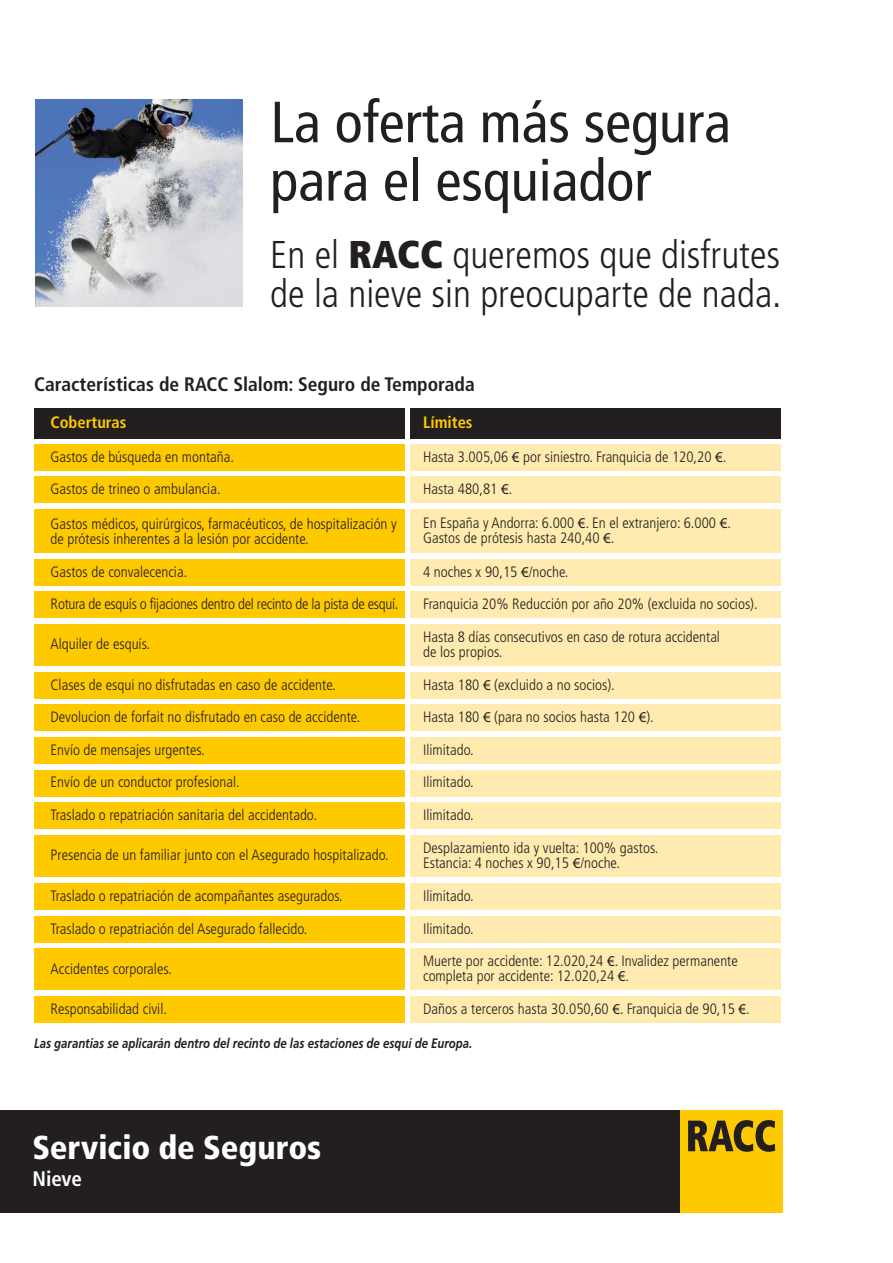
<style>
.page{position:relative;width:893px;height:1263px;background:#fff}
.page>*{position:absolute;margin:0;border:0;box-sizing:border-box;transform-origin:0 0}
.t1{font:condensed 58.05px/58.3px "Frutiger";color:#231f20}
.t2{font:300 condensed 38.7px/39px "Frutiger";color:#231f20}
.t3{font:900 condensed 33px "Frutiger LT Std";color:#fff}
.t4{font:700 condensed 21px "Frutiger LT Std";letter-spacing:-.01em;color:#fff}
.t5{font:700 condensed 19.5px "Frutiger";color:#231f20}
.t6{font:700 condensed 16.5px "Frutiger";color:#ffc900}
.t7{font:300 condensed 15px/15px "Frutiger";color:#231f20}
.t8{font:300 condensed 15px "Frutiger";letter-spacing:-.02em;color:#231f20}
.t9{font:italic 700 13.65px "Frutiger";color:#231f20;scale:.83 1}
.s1{font-weight:900}
.s2{font-family:"Myriad Pro";font-weight:400;font-stretch:normal}
</style>
<div class="page">
<div style="left:0;top:1110px;width:680px;height:102px;background:#231f20"></div>
<div style="left:680px;top:1110px;width:102px;height:102px;background:#ffc900"></div>
<svg style="left:688px;top:1120px;width:87px;height:32px"></svg>
<div style="left:34px;top:408px;width:371px;height:30px;background:#231f20"></div>
<div style="left:410px;top:408px;width:371px;height:30px;background:#231f20"></div>
<div style="left:34px;top:444px;width:371px;height:26px;background:#ffc900"></div>
<div style="left:410px;top:444px;width:371px;height:26px;background:#ffebaf"></div>
<div style="left:34px;top:476px;width:371px;height:27px;background:#ffc900"></div>
<div style="left:410px;top:476px;width:371px;height:27px;background:#ffebaf"></div>
<div style="left:34px;top:509px;width:371px;height:44px;background:#ffc900"></div>
<div style="left:410px;top:509px;width:371px;height:44px;background:#ffebaf"></div>
<div style="left:34px;top:559px;width:371px;height:26px;background:#ffc900"></div>
<div style="left:410px;top:559px;width:371px;height:26px;background:#ffebaf"></div>
<div style="left:34px;top:592px;width:371px;height:26px;background:#ffc900"></div>
<div style="left:410px;top:592px;width:371px;height:26px;background:#ffebaf"></div>
<div style="left:34px;top:624px;width:371px;height:42px;background:#ffc900"></div>
<div style="left:410px;top:624px;width:371px;height:42px;background:#ffebaf"></div>
<div style="left:34px;top:737px;width:371px;height:27px;background:#ffc900"></div>
<div style="left:410px;top:737px;width:371px;height:27px;background:#ffebaf"></div>
<div style="left:34px;top:672px;width:371px;height:27px;background:#ffc900"></div>
<div style="left:410px;top:672px;width:371px;height:27px;background:#ffebaf"></div>
<div style="left:34px;top:770px;width:371px;height:26px;background:#ffc900"></div>
<div style="left:410px;top:770px;width:371px;height:26px;background:#ffebaf"></div>
<div style="left:34px;top:802px;width:371px;height:27px;background:#ffc900"></div>
<div style="left:410px;top:802px;width:371px;height:27px;background:#ffebaf"></div>
<div style="left:34px;top:705px;width:371px;height:26px;background:#ffc900"></div>
<div style="left:410px;top:705px;width:371px;height:26px;background:#ffebaf"></div>
<div style="left:34px;top:883px;width:371px;height:27px;background:#ffc900"></div>
<div style="left:410px;top:883px;width:371px;height:27px;background:#ffebaf"></div>
<div style="left:34px;top:916px;width:371px;height:26px;background:#ffc900"></div>
<div style="left:410px;top:916px;width:371px;height:26px;background:#ffebaf"></div>
<div style="left:34px;top:948px;width:371px;height:42px;background:#ffc900"></div>
<div style="left:410px;top:948px;width:371px;height:42px;background:#ffebaf"></div>
<div style="left:34px;top:996px;width:371px;height:27px;background:#ffc900"></div>
<div style="left:410px;top:996px;width:371px;height:27px;background:#ffebaf"></div>
<div style="left:34px;top:835px;width:371px;height:42px;background:#ffc900"></div>
<div style="left:410px;top:835px;width:371px;height:42px;background:#ffebaf"></div>
<img style="left:35px;top:100px;width:208px;height:207px">
<h1 class="t1" style="left:270px;top:93px;width:462px">La oferta más segura para el esquiador</h1>
<h2 class="t2" style="left:270px;top:236px;width:513px">En el <span class="s1">RACC</span> queremos que disfrutes de la nieve sin preocuparte de nada.</h2>
<h3 class="t5" style="left:34px;top:373px;width:442px">Características de RACC Slalom: Seguro de Temporada</h3>
<p class="t6" style="left:51px;top:413px;width:77px">Coberturas</p>
<p class="t6" style="left:423px;top:413px;width:51px">Límites</p>
<p class="t7" style="left:51px;top:449px;width:185px">Gastos de búsqueda en montaña.</p>
<p class="t7" style="left:423px;top:449px;width:305px">Hasta 3.005,06 <span class="s2">€</span> por siniestro. Franquicia de 120,20 <span class="s2">€</span>.</p>
<p class="t7" style="left:51px;top:482px;width:172px">Gastos de trineo o ambulancia.</p>
<p class="t7" style="left:423px;top:482px;width:91px">Hasta 480,81 <span class="s2">€</span>.</p>
<p class="t7" style="left:51px;top:516px;width:348px">Gastos médicos, quirúrgicos, farmacéuticos, de hospitalización y de prótesis inherentes a la lesión por accidente.</p>
<p class="t7" style="left:423px;top:515px;width:309px">En España y Andorra: 6.000 <span class="s2">€</span>. En el extranjero: 6.000 <span class="s2">€</span>.<br>Gastos de prótesis hasta 240,40 <span class="s2">€</span>.</p>
<p class="t7" style="left:51px;top:564px;width:138px">Gastos de convalecencia.</p>
<p class="t7" style="left:423px;top:564px;width:147px">4 noches x 90,15 <span class="s2">€</span>/noche.</p>
<p class="t8" style="left:51px;top:595px;width:349px">Rotura de esquís o fijaciones dentro del recinto de la pista de esquí.</p>
<p class="t7" style="left:423px;top:597px;width:336px">Franquicia 20% Reducción por año 20% (excluida no socios).</p>
<p class="t7" style="left:51px;top:637px;width:101px">Alquiler de esquís.</p>
<p class="t7" style="left:423px;top:629px;width:298px">Hasta 8 días consecutivos en caso de rotura accidental de los propios.</p>
<p class="t7" style="left:51px;top:677px;width:287px">Clases de esqui no disfrutadas en caso de accidente.</p>
<p class="t7" style="left:423px;top:677px;width:193px">Hasta 180 <span class="s2">€</span> (excluido a no socios).</p>
<p class="t7" style="left:51px;top:710px;width:311px">Devolucion de forfait no disfrutado en caso de accidente.</p>
<p class="t7" style="left:423px;top:710px;width:232px">Hasta 180 <span class="s2">€</span> (para no socios hasta 120 <span class="s2">€</span>).</p>
<p class="t7" style="left:51px;top:742px;width:156px">Envío de mensajes urgentes.</p>
<p class="t7" style="left:423px;top:742px;width:52px">Ilimitado.</p>
<p class="t7" style="left:51px;top:775px;width:191px">Envío de un conductor profesional.</p>
<p class="t7" style="left:423px;top:775px;width:52px">Ilimitado.</p>
<p class="t7" style="left:51px;top:808px;width:268px">Traslado o repatriación sanitaria del accidentado.</p>
<p class="t7" style="left:423px;top:808px;width:52px">Ilimitado.</p>
<p class="t7" style="left:51px;top:847px;width:340px">Presencia de un familiar junto con el Asegurado hospitalizado.</p>
<p class="t7" style="left:423px;top:840px;width:237px">Desplazamiento ida y vuelta: 100% gastos.<br>Estancia: 4 noches x 90,15 <span class="s2">€</span>/noche.</p>
<p class="t7" style="left:51px;top:888px;width:294px">Traslado o repatriación de acompañantes asegurados.</p>
<p class="t7" style="left:423px;top:888px;width:52px">Ilimitado.</p>
<p class="t7" style="left:51px;top:921px;width:258px">Traslado o repatriación del Asegurado fallecido.</p>
<p class="t7" style="left:423px;top:921px;width:52px">Ilimitado.</p>
<p class="t7" style="left:51px;top:962px;width:123px">Accidentes corporales.</p>
<p class="t7" style="left:423px;top:954px;width:316px">Muerte por accidente: 12.020,24 <span class="s2">€</span>. Invalidez permanente completa por accidente: 12.020,24 <span class="s2">€</span>.</p>
<p class="t7" style="left:51px;top:1002px;width:118px">Responsabilidad civil.</p>
<p class="t7" style="left:423px;top:1002px;width:328px">Daños a terceros hasta 30.050,60 <span class="s2">€</span>. Franquicia de 90,15 <span class="s2">€</span>.</p>
<p class="t9" style="left:34px;top:1035px;width:530px">Las garantías se aplicarán dentro del recinto de las estaciones de esquí de Europa.</p>
<h3 class="t3" style="left:32px;top:1128px;width:290px">Servicio de Seguros</h3>
<h3 class="t4" style="left:32px;top:1166px;width:51px">Nieve</h3>
</div>
